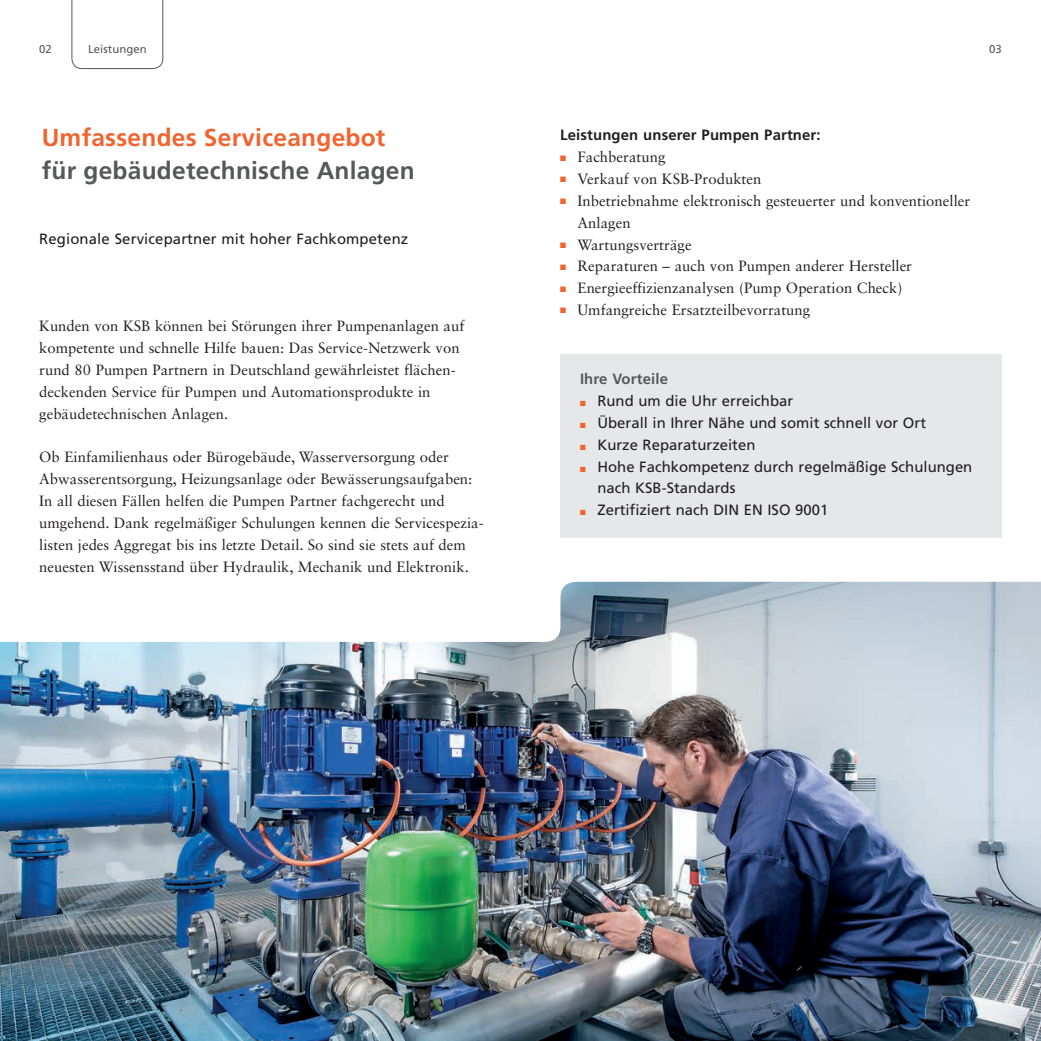
<style>
.page{position:relative;width:1041px;height:1041px;background:#fff}
.page>*{position:absolute;margin:0;border:0;box-sizing:border-box;transform-origin:0 0}
.t1{font:700 24.5px "Frutiger LT Pro";letter-spacing:.01em;color:#57585a}
.t2{font:700 24.5px "Frutiger LT Pro";letter-spacing:.01em;color:#f2642f}
.t3{font:14.88px/21.9px "Sabon LT Std";color:#231f20}
.t4{font:14.88px/21.9px "Frutiger LT Pro";color:#231f20}
.t5{font:700 14.88px "Frutiger LT Pro";letter-spacing:.01em;color:#231f20}
.t6{font:700 14.88px "Frutiger LT Pro";letter-spacing:.01em;color:#57585a}
.t7{font:11.38px "Frutiger LT Pro";letter-spacing:.005em;color:#57585a}
.t8{font:7.35px "Zapf Dingbats ITC";color:#f2642f}
.s1{color:#f2642f}
</style>
<div class="page">
<img style="left:0;top:582px;width:1041px;height:459px">
<div style="left:560px;top:354px;width:442px;height:184px;background:#e6e7e9"></div>
<svg style="left:71px;top:0;width:92px;height:69px"></svg>
<p class="t7" style="left:39px;top:42px;width:14px">02</p>
<p class="t7" style="left:88px;top:42px;width:60px">Leistungen</p>
<p class="t7" style="left:989px;top:42px;width:14px">03</p>
<h1 class="t2" style="left:42px;top:123px;width:345px">Umfassendes Serviceangebot</h1>
<h1 class="t1" style="left:42px;top:156px;width:375px">für gebäudetechnische Anlagen</h1>
<p class="t4" style="left:39px;top:228px;width:371px">Regionale Servicepartner mit hoher Fachkompetenz</p>
<p class="t3" style="left:39px;top:315px;width:426px">Kunden von KSB können bei Störungen ihrer Pumpenanlagen auf kompetente und schnelle Hilfe bauen: Das Service-Netzwerk von rund 80 Pumpen Partnern in Deutschland gewährleistet flächen&shy;deckenden Service für Pumpen und Automationsprodukte in gebäudetechnischen Anlagen.</p>
<p class="t3" style="left:39px;top:446px;width:446px">Ob Einfamilienhaus oder Bürogebäude, Wasserversorgung oder Abwasserentsorgung, Heizungsanlage oder Bewässerungsaufgaben:<br>In all diesen Fällen helfen die Pumpen Partner fachgerecht und umgehend. Dank regelmäßiger Schulungen kennen die Servicespezia&shy;listen jedes Aggregat bis ins letzte Detail. So sind sie stets auf dem neuesten Wissensstand über Hydraulik, Mechanik und Elektronik.</p>
<p class="t5" style="left:560px;top:127px;width:262px">Leistungen unserer Pumpen Partner:</p>
<p class="t3" style="left:560px;top:146px;width:107px"><span class="s1">■</span> Fachberatung</p>
<p class="t3" style="left:560px;top:168px;width:203px"><span class="s1">■</span> Verkauf von KSB-Produkten</p>
<p class="t3" style="left:577px;top:190px;width:394px;text-indent:-17px"><span class="s1">■</span> Inbetriebnahme elektronisch gesteuerter und konventioneller<br>Anlagen</p>
<p class="t3" style="left:560px;top:233px;width:133px"><span class="s1">■</span> Wartungsverträge</p>
<p class="t3" style="left:560px;top:255px;width:353px"><span class="s1">■</span> Reparaturen – auch von Pumpen anderer Hersteller</p>
<p class="t3" style="left:560px;top:277px;width:344px"><span class="s1">■</span> Energieeffizienzanalysen (Pump Operation Check)</p>
<p class="t3" style="left:560px;top:299px;width:252px"><span class="s1">■</span> Umfangreiche Ersatzteilbevorratung</p>
<p class="t6" style="left:580px;top:370px;width:89px">Ihre Vorteile</p>
<p class="t4" style="left:580px;top:390px;width:215px"><span class="s1">■</span> Rund um die Uhr erreichbar</p>
<p class="t8" style="left:586px;top:422px;width:4px">■</p>
<p class="t4" style="left:580px;top:412px;width:348px"><span class="s1">■</span> Überall in Ihrer Nähe und somit schnell vor Ort</p>
<p class="t8" style="left:586px;top:444px;width:4px">■</p>
<p class="t4" style="left:580px;top:434px;width:177px"><span class="s1">■</span> Kurze Reparaturzeiten</p>
<p class="t8" style="left:586px;top:466px;width:4px">■</p>
<p class="t4" style="left:597px;top:456px;width:376px;text-indent:-17px"><span class="s1">■</span> Hohe Fachkompetenz durch regelmäßige Schulungen nach KSB-Standards</p>
<p class="t4" style="left:580px;top:499px;width:250px"><span class="s1">■</span> Zertifiziert nach DIN EN ISO 9001</p>
</div>
